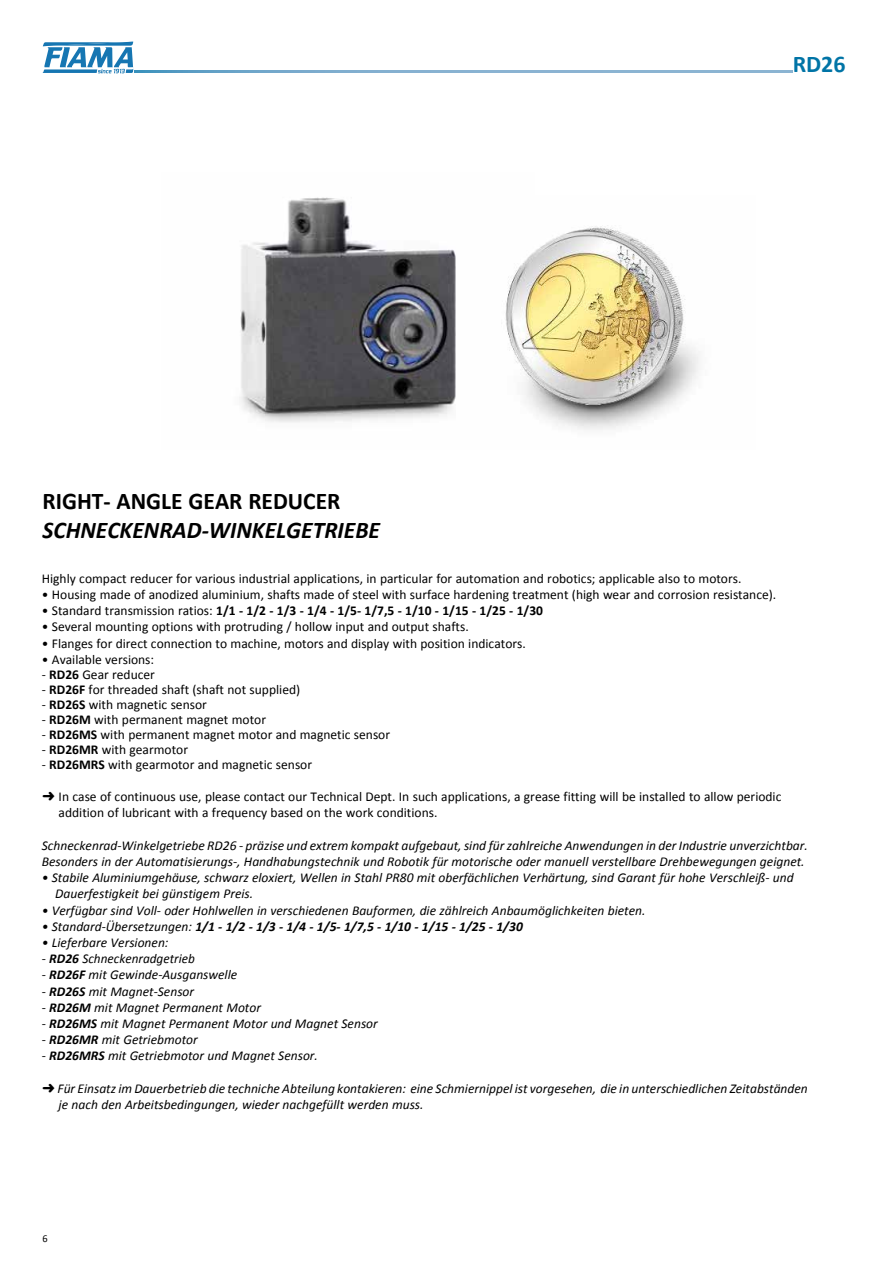
<style>
.page{position:relative;width:893px;height:1263px;background:#fff}
.page>*{position:absolute;margin:0;border:0;box-sizing:border-box;transform-origin:0 0}
.t1{font:italic 700 24px "Calibri";color:#000}
.t2{font:700 24px "Calibri";color:#000}
.t3{font:700 24px "Calibri";color:#0074a6}
.t4{font:italic 13.5px/16.2px "Calibri";color:#000}
.t5{font:13.5px/16.2px "Calibri";color:#000}
.t6{font:700 13.5px "Calibri";color:#000}
.t7{font:italic 700 13.5px "Calibri";color:#000}
.t8{font:10.5px "Calibri";color:#000}
.s1{font-weight:400}
.s2{font-weight:700}
.s3{font-family:"MS Gothic"}
.s4{font-family:"MS Gothic";font-style:normal}
</style>
<div class="page">
<img style="left:239px;top:197px;width:217px;height:226px">
<img style="left:505px;top:225px;width:194px;height:205px">
<svg style="left:43px;top:42px;width:91px;height:31px"></svg>
<svg style="left:134px;top:71px;width:659px;height:1px"></svg>
<h1 class="t2" style="left:43px;top:486px;width:299px">RIGHT- ANGLE GEAR REDUCER</h1>
<h1 class="t1" style="left:43px;top:514px;width:339px">SCHNECKENRAD-WINKELGETRIEBE</h1>
<h1 class="t3" style="left:793px;top:49px;width:54px">RD26</h1>
<p class="t5" style="left:42px;top:570px;width:701px">Highly compact reducer for various industrial applications, in particular for automation and robotics; applicable also to motors.</p>
<p class="t5" style="left:42px;top:586px;width:736px">• Housing made of anodized aluminium, shafts made of steel with surface hardening treatment (high wear and corrosion resistance).</p>
<p class="t6" style="left:42px;top:602px;width:503px"><span class="s1">• Standard transmission ratios:</span> 1/1 - 1/2 - 1/3 - 1/4 - 1/5- 1/7,5 - 1/10 - 1/15 - 1/25 - 1/30</p>
<p class="t5" style="left:42px;top:619px;width:428px">• Several mounting options with protruding / hollow input and output shafts.</p>
<p class="t5" style="left:42px;top:635px;width:486px">• Flanges for direct connection to machine, motors and display with position indicators.</p>
<p class="t5" style="left:42px;top:651px;width:114px">• Available versions:</p>
<p class="t5" style="left:42px;top:666px;width:115px">- <span class="s2">RD26</span> Gear reducer</p>
<p class="t5" style="left:42px;top:681px;width:260px">- <span class="s2">RD26F</span> for threaded shaft (shaft not supplied)</p>
<p class="t5" style="left:42px;top:696px;width:167px">- <span class="s2">RD26S</span> with magnetic sensor</p>
<p class="t5" style="left:42px;top:711px;width:226px">- <span class="s2">RD26M</span> with permanent magnet motor</p>
<p class="t5" style="left:42px;top:726px;width:350px">- <span class="s2">RD26MS</span> with permanent magnet motor and magnetic sensor</p>
<p class="t5" style="left:42px;top:741px;width:148px">- <span class="s2">RD26MR</span> with gearmotor</p>
<p class="t5" style="left:42px;top:756px;width:272px">- <span class="s2">RD26MRS</span> with gearmotor and magnetic sensor</p>
<p class="t5" style="left:59px;top:789px;width:724px;text-indent:-17px"><span class="s3">➜</span> In case of continuous use, please contact our Technical Dept. In such applications, a grease fitting will be installed to allow periodic addition of lubricant with a frequency based on the work conditions.</p>
<p class="t4" style="left:42px;top:837px;width:768px">Schneckenrad-Winkelgetriebe RD26 - präzise und extrem kompakt aufgebaut, sind für zahlreiche Anwendungen in der Industrie unverzichtbar.<br>Besonders in der Automatisierungs-, Handhabungstechnik und Robotik für motorische oder manuell verstellbare Drehbewegungen geignet.</p>
<p class="t4" style="left:55px;top:869px;width:740px;text-indent:-13px">• Stabile Aluminiumgehäuse, schwarz eloxiert, Wellen in Stahl PR80 mit oberfächlichen Verhärtung, sind Garant für hohe Verschleiß- und<br>Dauerfestigkeit bei günstigem Preis.</p>
<p class="t4" style="left:42px;top:901px;width:605px">• Verfügbar sind Voll- oder Hohlwellen in verschiedenen Bauformen, die zählreich Anbaumöglichkeiten bieten.</p>
<p class="t7" style="left:42px;top:918px;width:483px"><span class="s1">• Standard-Übersetzungen:</span> 1/1 - 1/2 - 1/3 - 1/4 - 1/5- 1/7,5 - 1/10 - 1/15 - 1/25 - 1/30</p>
<p class="t4" style="left:42px;top:934px;width:128px">• Lieferbare Versionen:</p>
<p class="t4" style="left:42px;top:950px;width:155px">- <span class="s2">RD26</span> Schneckenradgetrieb</p>
<p class="t4" style="left:42px;top:966px;width:197px">- <span class="s2">RD26F</span> mit Gewinde-Ausganswelle</p>
<p class="t4" style="left:42px;top:982px;width:154px">- <span class="s2">RD26S</span> mit Magnet-Sensor</p>
<p class="t4" style="left:42px;top:999px;width:221px">- <span class="s2">RD26M</span> mit Magnet Permanent Motor</p>
<p class="t4" style="left:42px;top:1015px;width:338px">- <span class="s2">RD26MS</span> mit Magnet Permanent Motor und Magnet Sensor</p>
<p class="t4" style="left:42px;top:1031px;width:157px">- <span class="s2">RD26MR</span> mit Getriebmotor</p>
<p class="t4" style="left:42px;top:1047px;width:278px">- <span class="s2">RD26MRS</span> mit Getriebmotor und Magnet Sensor.</p>
<p class="t4" style="left:59px;top:1080px;width:751px;text-indent:-17px"><span class="s4">➜</span> Für Einsatz im Dauerbetrieb die techniche Abteilung kontakieren: eine Schmiernippel ist vorgesehen, die in unterschiedlichen Zeitabständen je nach den Arbeitsbedingungen, wieder nachgefüllt werden muss.</p>
<p class="t8" style="left:43px;top:1232px;width:7px">6</p>
</div>
